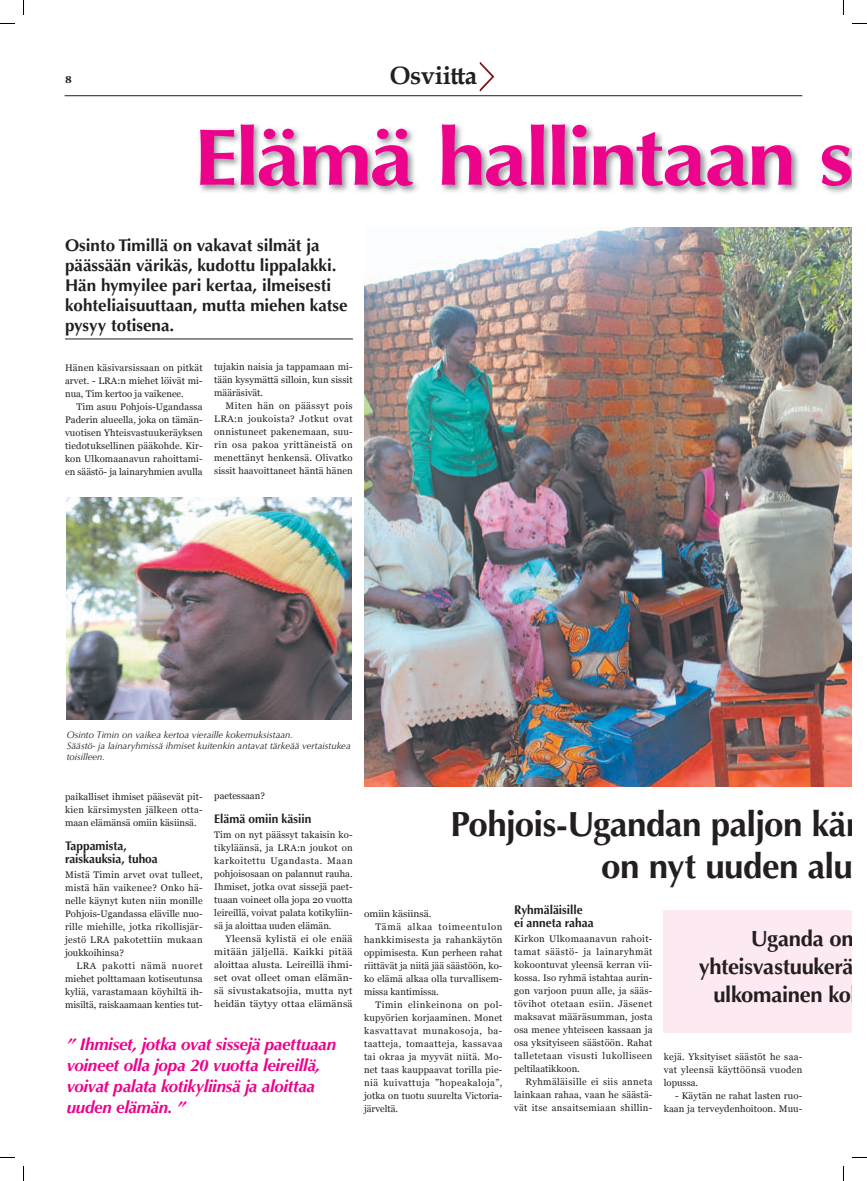
<style>
.page{position:relative;width:867px;height:1181px;background:#fff}
.page>*{position:absolute;margin:0;border:0;box-sizing:border-box;transform-origin:0 0}
.t1{font:700 80px "Optima";letter-spacing:-.03em;color:#ed028c;scale:1.1 1}
.t2{font:700 35px/42px "Optima";letter-spacing:-.02em;color:#231f20;text-align:right}
.t3{font:700 25px "Book Antiqua";letter-spacing:-.01em;color:#231f20}
.t4{font:700 22px "Optima";letter-spacing:-.015em;color:#231f20}
.t5{font:700 17px/20px "Optima";color:#231f20}
.t6{font:italic 700 17px/21px "Optima";letter-spacing:-.02em;color:#ed028c}
.t7{font:700 12.5px/13px "Optima";color:#231f20;scale:.95 1}
.t8{font:700 10px "Georgia";color:#231f20}
.t9{font:9.5px/13px "Georgia";letter-spacing:.015em;color:#231f20;text-align:justify}
.t10{font:9.5px/13px "Georgia";letter-spacing:.015em;color:#231f20;text-align:justify;scale:1.06 1}
.t11{font:italic 9.5px/11px "Optima";color:#231f20}
.t12{font:9.5px "Georgia";letter-spacing:.05em;color:#231f20}
.t13{font:9.5px "Georgia";letter-spacing:.04em;color:#231f20}
.t14{font:9.5px "Georgia";letter-spacing:.035em;color:#231f20}
.t15{font:9.5px "Georgia";letter-spacing:.06em;color:#231f20}
.t16{font:9.5px "Georgia";letter-spacing:.07em;color:#231f20}
</style>
<div class="page">
<hr style="left:65px;top:95px;width:737px;height:1px;background:#231f20">
<img style="left:461px;top:62px;width:52px;height:35px">
<svg style="left:461px;top:65px;width:16px;height:19px"></svg>
<div style="left:663px;top:910px;width:188px;height:123px;background:#fce9f1"></div>
<img style="left:364px;top:228px;width:487px;height:558px">
<img style="left:199px;top:124px;width:652px;height:69px">
<hr style="left:65px;top:338px;width:288px;height:1px;background:#231f20">
<img style="left:67px;top:498px;width:285px;height:221px">
<svg style="left:0;top:23px;width:15px;height:1px"></svg>
<svg style="left:852px;top:23px;width:14px;height:1px"></svg>
<svg style="left:0;top:1157px;width:15px;height:1px"></svg>
<svg style="left:852px;top:1157px;width:14px;height:1px"></svg>
<svg style="left:23px;top:0;width:1px;height:15px"></svg>
<svg style="left:23px;top:1166px;width:1px;height:15px"></svg>
<svg style="left:843px;top:0;width:1px;height:15px"></svg>
<svg style="left:843px;top:1166px;width:1px;height:15px"></svg>
<p class="t8" style="left:65px;top:74px;width:8px">8</p>
<h3 class="t3" style="left:389px;top:58px;width:89px">Osviitta</h3>
<h1 class="t1" style="left:194px;top:111px;width:601px">Elämä hallintaan s</h1>
<h3 class="t5" style="left:65px;top:236px;width:284px">Osinto Timillä on vakavat silmät ja päässään värikäs, kudottu lippalakki.<br>Hän hymyilee pari kertaa, ilmeisesti kohteliaisuuttaan, mutta miehen katse pysyy totisena.</h3>
<p class="t9" style="left:65px;top:361px;width:139px">Hänen käsivarsissaan on pitkät arvet. - LRA:n miehet löivät mi&shy;nua, Tim kertoo ja vaikenee.</p>
<p class="t9" style="left:65px;top:400px;width:139px;text-indent:11px">Tim asuu Pohjois-Ugandassa Paderin alueella, joka on tämän&shy;vuotisen Yhteisvastuukeräyksen tiedotuksellinen pääkohde. Kir&shy;kon Ulkomaanavun rahoittami&shy;en säästö- ja lainaryhmien avulla</p>
<p class="t9" style="left:214px;top:360px;width:140px">tujakin naisia ja tappamaan mi&shy;tään kysymättä silloin, kun sissit määräsivät.</p>
<p class="t9" style="left:214px;top:399px;width:140px;text-indent:11px">Miten hän on päässyt pois LRA:n joukoista? Jotkut ovat onnistuneet pakenemaan, suu&shy;rin osa pakoa yrittäneistä on menettänyt henkensä. Olivatko sissit haavoittaneet häntä hänen</p>
<p class="t11" style="left:67px;top:729px;width:285px">Osinto Timin on vaikea kertoa vieraille kokemuksistaan.<br>Säästö- ja lainaryhmissä ihmiset kuitenkin antavat tärkeää vertaistukea toisilleen.</p>
<p class="t9" style="left:65px;top:790px;width:139px">paikalliset ihmiset pääsevät pit&shy;kien kärsimysten jälkeen otta&shy;maan elämänsä omiin käsiinsä.</p>
<h3 class="t7" style="left:65px;top:839px;width:99px">Tappamista, raiskauksia, tuhoa</h3>
<p class="t9" style="left:65px;top:868px;width:139px">Mistä Timin arvet ovat tulleet, mistä hän vaikenee? Onko hä&shy;nelle käynyt kuten niin monille Pohjois-Ugandassa eläville nuo&shy;rille miehille, jotka rikollisjär&shy;jestö LRA pakotettiin mukaan joukkoihinsa?</p>
<p class="t9" style="left:65px;top:959px;width:139px;text-indent:11px">LRA pakotti nämä nuoret miehet polttamaan kotiseutunsa kyliä, varastamaan köyhiltä ih&shy;misiltä, raiskaamaan kenties tut-</p>
<p class="t9" style="left:214px;top:789px;width:52px">paetessaan?</p>
<h3 class="t7" style="left:214px;top:813px;width:104px">Elämä omiin käsiin</h3>
<p class="t9" style="left:214px;top:828px;width:140px">Tim on nyt päässyt takaisin ko&shy;tikyläänsä, ja LRA:n joukot on karkoitettu Ugandasta. Maan pohjoisosaan on palannut rauha.<br>Ihmiset, jotka ovat sissejä paet&shy;tuaan voineet olla jopa 20 vuotta leireillä, voivat palata kotikyliin&shy;sä ja aloittaa uuden elämän.</p>
<p class="t10" style="left:214px;top:932px;width:132px;text-indent:11px">Yleensä kylistä ei ole enää mitään jäljellä. Kaikki pitää aloittaa alusta. Leireillä ihmi&shy;set ovat olleet oman elämän&shy;sä sivustakatsojia, mutta nyt heidän täytyy ottaa elämänsä</p>
<h3 class="t6" style="left:67px;top:1033px;width:271px">” Ihmiset, jotka ovat sissejä paettuaan voineet olla jopa 20 vuotta leireillä, voivat palata kotikyliinsä ja aloittaa uuden elämän. ”</h3>
<h2 class="t2" style="left:450px;top:804px;width:423px">Pohjois-Ugandan paljon kärs on nyt uuden alun</h2>
<p class="t10" style="left:364px;top:907px;width:65px">omiin käsiinsä.</p>
<p class="t16" style="left:375px;top:922px;width:129px">Tämä alkaa toimeentulon</p>
<p class="t14" style="left:364px;top:935px;width:140px">hankkimisesta ja rahankäytön</p>
<p class="t9" style="left:364px;top:946px;width:140px">oppimisesta. Kun perheen rahat</p>
<p class="t9" style="left:364px;top:959px;width:140px">riittävät ja niitä jää säästöön, ko-</p>
<p class="t9" style="left:364px;top:972px;width:140px">ko elämä alkaa olla turvallisem-</p>
<p class="t9" style="left:364px;top:985px;width:76px">missa kantimissa.</p>
<p class="t12" style="left:375px;top:1000px;width:128px">Timin elinkeinona on pol-</p>
<p class="t9" style="left:364px;top:1011px;width:140px">kupyörien korjaaminen. Monet</p>
<p class="t15" style="left:364px;top:1026px;width:140px">kasvattavat munakosoja, ba-</p>
<p class="t13" style="left:364px;top:1039px;width:140px">taatteja, tomaatteja, kassavaa</p>
<p class="t9" style="left:364px;top:1050px;width:140px">tai okraa ja myyvät niitä. Mo-</p>
<p class="t9" style="left:364px;top:1063px;width:140px">net taas kauppaavat torilla pie-</p>
<p class="t12" style="left:364px;top:1078px;width:140px">niä kuivattuja ”hopeakaloja”,</p>
<p class="t9" style="left:364px;top:1089px;width:140px">jotka on tuotu suurelta Victoria-</p>
<p class="t9" style="left:364px;top:1102px;width:36px">järveltä.</p>
<h3 class="t7" style="left:514px;top:904px;width:85px">Ryhmäläisille ei anneta rahaa</h3>
<p class="t9" style="left:514px;top:933px;width:140px">Kirkon Ulkomaanavun rahoit&shy;tamat säästö- ja lainaryhmät kokoontuvat yleensä kerran vii&shy;kossa. Iso ryhmä istahtaa aurin&shy;gon varjoon puun alle, ja sääs&shy;tövihot otetaan esiin. Jäsenet maksavat määräsumman, josta osa menee yhteiseen kassaan ja osa yksityiseen säästöön. Rahat talletetaan visusti lukolliseen peltilaatikkoon.</p>
<p class="t9" style="left:514px;top:1075px;width:140px;text-indent:11px">Ryhmäläisille ei siis anneta lainkaan rahaa, vaan he säästä&shy;vät itse ansaitsemiaan shillin-</p>
<h3 class="t4" style="left:750px;top:926px;width:104px">Uganda on</h3>
<h3 class="t4" style="left:698px;top:954px;width:166px">yhteisvastuukeräy</h3>
<h3 class="t4" style="left:713px;top:982px;width:151px">ulkomainen koh</h3>
<p class="t9" style="left:663px;top:1050px;width:140px">kejä. Yksityiset säästöt he saa&shy;vat yleensä käyttöönsä vuoden lopussa.</p>
<p class="t9" style="left:663px;top:1089px;width:140px;text-align:right">- Käytän ne rahat lasten ruo&shy;kaan ja terveydenhoitoon. Muu-</p>
</div>
